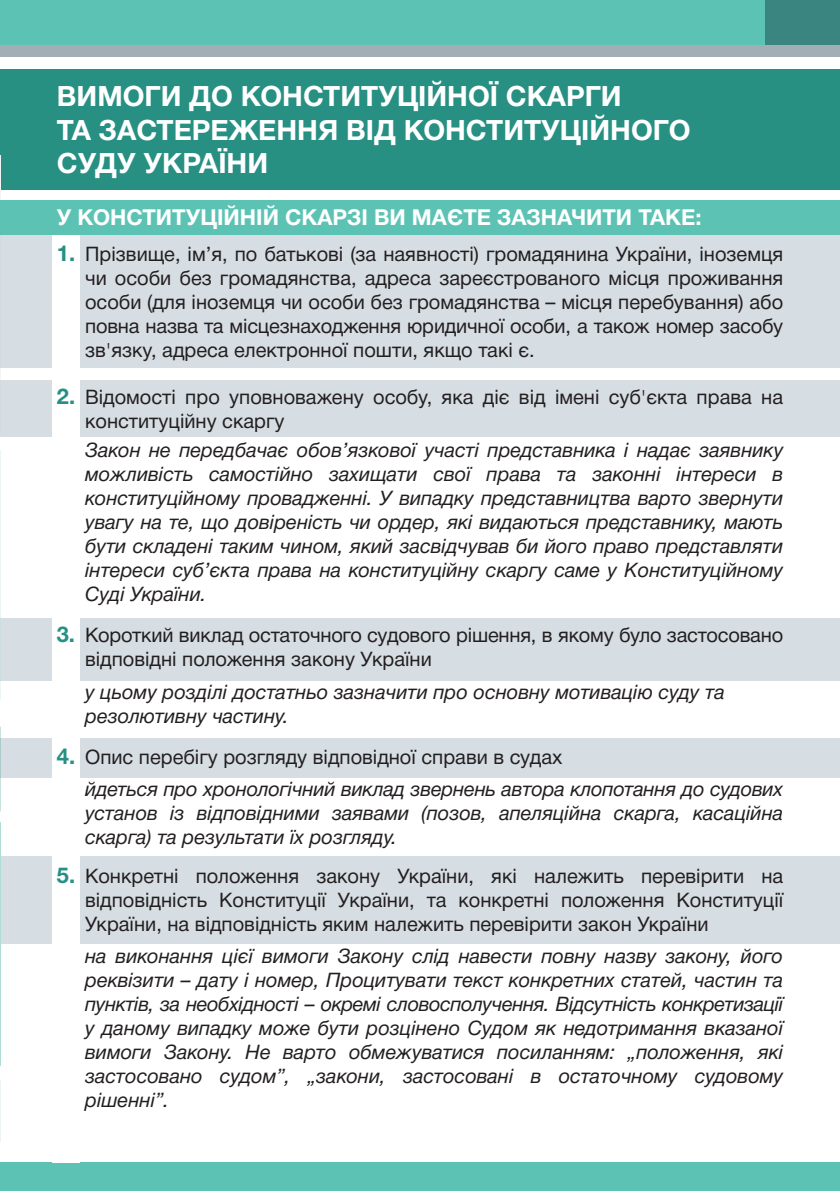
<style>
.page{position:relative;width:840px;height:1191px;background:#fff}
.page>*{position:absolute;margin:0;border:0;box-sizing:border-box;transform-origin:0 0}
.t1{font:700 28px/33.6px "Helvetica Neue Cyr";color:#fff}
.t2{font:700 22px "Helvetica Neue Cyr";color:#fff}
.t3{font:italic 20px/24px "Helvetica Neue Cyr";color:#231f20}
.t4{font:20px/24px "Helvetica Neue Cyr";color:#231f20;text-align:justify}
.s1{font-weight:700;font-size:22px;color:#279083}
.s2{font-weight:700;font-style:normal;font-size:22px;color:#279083}
.s3{font-style:normal}
</style>
<div class="page">
<div style="left:0;top:1162px;width:839px;height:29px;background:#5cc3b4"></div>
<div style="left:0;top:233px;width:839px;height:134px;background:#d7dee3"></div>
<div style="left:1px;top:380px;width:838px;height:57px;background:#d7dee3"></div>
<div style="left:1px;top:618px;width:838px;height:62px;background:#d7dee3"></div>
<div style="left:1px;top:738px;width:838px;height:39px;background:#d7dee3"></div>
<div style="left:0;top:856px;width:839px;height:87px;background:#d7dee3"></div>
<hr style="left:0;top:0;width:1px;height:57px;background:#5cc3b4">
<div style="left:1px;top:0;width:838px;height:57px;background:#5cc3b4"></div>
<div style="left:764px;top:0;width:75px;height:57px;background:#3a857f"></div>
<svg style="left:0;top:45px;width:1px;height:12px"></svg>
<div style="left:1px;top:45px;width:838px;height:12px;background:#a2aeb5"></div>
<hr style="left:0;top:69px;width:1px;height:85px;background:#279083">
<div style="left:1px;top:69px;width:838px;height:121px;background:#279083"></div>
<hr style="left:0;top:822px;width:1px;height:244px;background:#b0ded6">
<div style="left:52px;top:234px;width:27px;height:928px;background:#fff"></div>
<div style="left:0;top:200px;width:839px;height:34px;background:#5cc3b4"></div>
<h1 class="t1" style="left:57px;top:80px;width:635px">ВИМОГИ ДО КОНСТИТУЦІЙНОЇ СКАРГИ<br>ТА ЗАСТЕРЕЖЕННЯ ВІД КОНСТИТУЦІЙНОГО<br>СУДУ УКРАЇНИ</h1>
<p class="t2" style="left:57px;top:205px;width:646px">У КОНСТИТУЦІЙНІЙ СКАРЗІ ВИ МАЄТЕ ЗАЗНАЧИТИ ТАКЕ:</p>
<p class="t4" style="left:85px;top:242px;width:699px;text-indent:-28px"><span class="s1">1.</span> Прізвище, ім’я, по батькові (за наявності) громадянина України, іноземця чи особи без громадянства, адреса зареєстрованого місця проживання особи (для іноземця чи особи без громадянства – місця перебування) або повна назва та місцезнаходження юридичної особи, а також номер засобу зв'язку, адреса електронної пошти, якщо такі є.</p>
<p class="t4" style="left:85px;top:385px;width:699px;text-indent:-28px"><span class="s1">2.</span> Відомості про уповноважену особу, яка діє від імені суб'єкта права на конституційну скаргу</p>
<p class="t3" style="left:85px;top:438px;width:699px;text-align:justify">Закон не передбачає обов’язкової участі представника і надає заявнику можливість самостійно захищати свої права та законні інтереси в конституційному провадженні. У випадку представництва варто звернути увагу на те, що довіреність чи ордер, які видаються представнику, мають бути складені таким чином, який засвідчував би його право представляти інтереси суб’єкта права на конституційну скаргу саме у Конституційному Суді України.</p>
<p class="t4" style="left:85px;top:623px;width:699px;text-indent:-28px"><span class="s1">3.</span> Короткий виклад остаточного судового рішення, в якому було застосовано відповідні положення закону України</p>
<p class="t3" style="left:85px;top:680px;width:640px">у цьому розділі достатньо зазначити про основну мотивацію суду та резолютивну частину.</p>
<p class="t3" style="left:85px;top:741px;width:699px;line-height:32.4px;text-indent:-28px"><span class="s2">4.</span> <span class="s3">Опис перебігу розгляду відповідної справи в судах<br></span>йдеться про хронологічний виклад звернень автора клопотання до судових</p>
<p class="t3" style="left:85px;top:801px;width:699px">установ із відповідними заявами (позов, апеляційна скарга, касаційна скарга) та результати їх розгляду.</p>
<p class="t4" style="left:85px;top:863px;width:699px;text-indent:-28px"><span class="s1">5.</span> Конкретні положення закону України, які належить перевірити на відповідність Конституції України, та конкретні положення Конституції України, на відповідність яким належить перевірити закон України</p>
<p class="t3" style="left:85px;top:944px;width:699px;text-align:justify">на виконання цієї вимоги Закону слід навести повну назву закону, його реквізити – дату і номер, Процитувати текст конкретних статей, частин та пунктів, за необхідності – окремі словосполучення. Відсутність конкретизації у даному випадку може бути розцінено Судом як недотримання вказаної вимоги Закону. Не варто обмежуватися посиланням: „положення, які застосовано судом”, „закони, застосовані в остаточному судовому рішенні”.</p>
</div>
